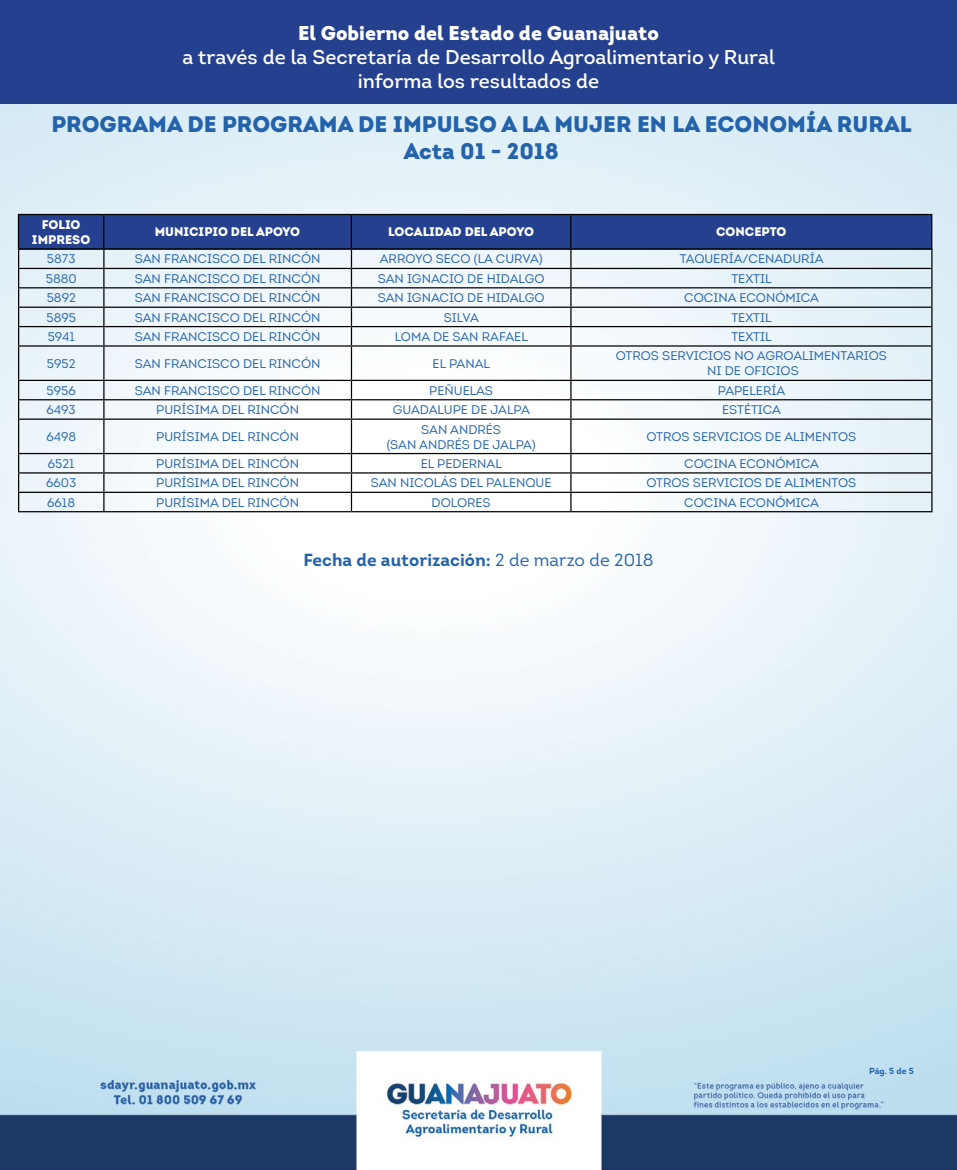
<style>
.page{position:relative;width:957px;height:1170px;background:#fff}
.page>*{position:absolute;margin:0;border:0;box-sizing:border-box;transform-origin:0 0}
.t1{font:900 22.5px/27px "Intro";color:#2463ab;text-align:center}
.t2{font:20px/24px "Intro";color:#fff;text-align:center}
.t3{font:900 20px "Intro";color:#fff}
.t4{font:700 17.5px "Intro";color:#2463ab}
.t5{font:12.5px/15px "Intro";color:#2463ab;text-align:center}
.t6{font:12.5px/15px "Intro Black Caps";color:#fff;text-align:center}
.t7{font:700 8.75px "Intro";color:#2463ab}
.s1{font-weight:400}
</style>
<div class="page">
<img style="left:0;top:103px;width:957px;height:1066px">
<hr style="left:18px;top:345px;width:86px;height:1px;background:#000">
<hr style="left:18px;top:346px;width:1px;height:34px;background:#000">
<hr style="left:104px;top:345px;width:247px;height:1px;background:#000">
<hr style="left:103px;top:346px;width:1px;height:34px;background:#000">
<hr style="left:351px;top:345px;width:220px;height:1px;background:#000">
<hr style="left:351px;top:346px;width:1px;height:34px;background:#000">
<hr style="left:571px;top:345px;width:361px;height:1px;background:#000">
<hr style="left:570px;top:346px;width:1px;height:34px;background:#000">
<hr style="left:931px;top:346px;width:1px;height:34px;background:#000">
<hr style="left:18px;top:380px;width:86px;height:1px;background:#000">
<hr style="left:104px;top:380px;width:247px;height:1px;background:#000">
<hr style="left:351px;top:380px;width:220px;height:1px;background:#000">
<hr style="left:571px;top:380px;width:361px;height:1px;background:#000">
<hr style="left:18px;top:399px;width:86px;height:1px;background:#000">
<svg style="left:18px;top:381px;width:1px;height:37px"></svg>
<hr style="left:104px;top:399px;width:247px;height:1px;background:#000">
<svg style="left:103px;top:381px;width:1px;height:37px"></svg>
<hr style="left:351px;top:399px;width:220px;height:1px;background:#000">
<svg style="left:351px;top:381px;width:1px;height:37px"></svg>
<hr style="left:571px;top:399px;width:361px;height:1px;background:#000">
<svg style="left:570px;top:381px;width:1px;height:37px"></svg>
<svg style="left:931px;top:381px;width:1px;height:37px"></svg>
<hr style="left:18px;top:418px;width:86px;height:2px;background:#000">
<hr style="left:18px;top:420px;width:1px;height:33px;background:#000">
<hr style="left:104px;top:418px;width:247px;height:2px;background:#000">
<hr style="left:103px;top:420px;width:1px;height:33px;background:#000">
<hr style="left:351px;top:418px;width:220px;height:2px;background:#000">
<hr style="left:351px;top:420px;width:1px;height:33px;background:#000">
<hr style="left:571px;top:418px;width:361px;height:2px;background:#000">
<hr style="left:570px;top:420px;width:1px;height:33px;background:#000">
<hr style="left:931px;top:420px;width:1px;height:33px;background:#000">
<hr style="left:18px;top:453px;width:86px;height:1px;background:#000">
<hr style="left:104px;top:453px;width:247px;height:1px;background:#000">
<hr style="left:351px;top:453px;width:220px;height:1px;background:#000">
<hr style="left:571px;top:453px;width:361px;height:1px;background:#000">
<hr style="left:18px;top:472px;width:86px;height:1px;background:#000">
<hr style="left:104px;top:472px;width:247px;height:1px;background:#000">
<hr style="left:351px;top:472px;width:220px;height:1px;background:#000">
<hr style="left:571px;top:472px;width:361px;height:1px;background:#000">
<hr style="left:18px;top:491px;width:86px;height:2px;background:#000">
<svg style="left:18px;top:454px;width:1px;height:57px"></svg>
<hr style="left:104px;top:491px;width:247px;height:2px;background:#000">
<svg style="left:103px;top:454px;width:1px;height:57px"></svg>
<hr style="left:351px;top:491px;width:220px;height:2px;background:#000">
<svg style="left:351px;top:454px;width:1px;height:57px"></svg>
<hr style="left:571px;top:491px;width:361px;height:2px;background:#000">
<svg style="left:570px;top:454px;width:1px;height:57px"></svg>
<svg style="left:931px;top:454px;width:1px;height:57px"></svg>
<hr style="left:18px;top:511px;width:86px;height:1px;background:#000">
<hr style="left:104px;top:511px;width:247px;height:1px;background:#000">
<hr style="left:351px;top:511px;width:220px;height:1px;background:#000">
<hr style="left:571px;top:511px;width:361px;height:1px;background:#000">
<div style="left:0;top:0;width:957px;height:103px;background:#25408f"></div>
<svg style="left:18px;top:215px;width:914px;height:130px"></svg>
<hr style="left:18px;top:214px;width:86px;height:1px;background:#000">
<hr style="left:18px;top:215px;width:1px;height:33px;background:#000">
<hr style="left:104px;top:214px;width:247px;height:1px;background:#000">
<hr style="left:103px;top:215px;width:1px;height:33px;background:#000">
<hr style="left:351px;top:214px;width:220px;height:1px;background:#000">
<hr style="left:351px;top:215px;width:1px;height:33px;background:#000">
<hr style="left:571px;top:214px;width:361px;height:1px;background:#000">
<hr style="left:570px;top:215px;width:1px;height:33px;background:#000">
<hr style="left:931px;top:215px;width:1px;height:33px;background:#000">
<hr style="left:18px;top:248px;width:86px;height:1px;background:#000">
<hr style="left:104px;top:248px;width:247px;height:1px;background:#000">
<hr style="left:351px;top:248px;width:220px;height:1px;background:#000">
<hr style="left:571px;top:248px;width:361px;height:1px;background:#000">
<h2 class="t3" style="left:298px;top:20px;width:362px">El Gobierno del Estado de Guanajuato</h2>
<h2 class="t2" style="left:182px;top:45px;width:594px">a través de la Secretaría de Desarrollo Agroalimentario y Rural informa los resultados de</h2>
<h1 class="t1" style="left:51px;top:110px;width:861px">PROGRAMA DE PROGRAMA DE IMPULSO A LA MUJER EN LA ECONOMÍA RURAL<br>Acta 01 - 2018</h1>
<p class="t6" style="left:32px;top:217px;width:60px">FOLIO<br>IMPRESO</p>
<p class="t6" style="left:155px;top:224px;width:147px">MUNICIPIO DEL APOYO</p>
<p class="t6" style="left:388px;top:224px;width:147px">LOCALIDAD DEL APOYO</p>
<p class="t6" style="left:716px;top:224px;width:72px">CONCEPTO</p>
<p class="t5" style="left:47px;top:252px;width:30px">5873</p>
<p class="t5" style="left:135px;top:252px;width:187px">SAN FRANCISCO DEL RINCÓN</p>
<p class="t5" style="left:380px;top:252px;width:164px">ARROYO SECO (LA CURVA)</p>
<p class="t5" style="left:679px;top:252px;width:145px">TAQUERÍA/CENADURÍA</p>
<p class="t5" style="left:46px;top:271px;width:32px">5880</p>
<p class="t5" style="left:135px;top:271px;width:187px">SAN FRANCISCO DEL RINCÓN</p>
<p class="t5" style="left:378px;top:271px;width:168px">SAN IGNACIO DE HIDALGO</p>
<p class="t5" style="left:731px;top:271px;width:42px">TEXTIL</p>
<p class="t5" style="left:47px;top:290px;width:31px">5892</p>
<p class="t5" style="left:135px;top:290px;width:187px">SAN FRANCISCO DEL RINCÓN</p>
<p class="t5" style="left:378px;top:290px;width:168px">SAN IGNACIO DE HIDALGO</p>
<p class="t5" style="left:684px;top:290px;width:136px">COCINA ECONÓMICA</p>
<p class="t5" style="left:46px;top:310px;width:31px">5895</p>
<p class="t5" style="left:135px;top:310px;width:187px">SAN FRANCISCO DEL RINCÓN</p>
<p class="t5" style="left:444px;top:310px;width:37px">SILVA</p>
<p class="t5" style="left:731px;top:310px;width:42px">TEXTIL</p>
<p class="t5" style="left:48px;top:329px;width:29px">5941</p>
<p class="t5" style="left:135px;top:329px;width:187px">SAN FRANCISCO DEL RINCÓN</p>
<p class="t5" style="left:395px;top:329px;width:135px">LOMA DE SAN RAFAEL</p>
<p class="t5" style="left:731px;top:329px;width:42px">TEXTIL</p>
<p class="t5" style="left:47px;top:356px;width:30px">5952</p>
<p class="t5" style="left:135px;top:356px;width:187px">SAN FRANCISCO DEL RINCÓN</p>
<p class="t5" style="left:432px;top:356px;width:59px">EL PANAL</p>
<p class="t5" style="left:616px;top:348px;width:273px">OTROS SERVICIOS NO AGROALIMENTARIOS<br>NI DE OFICIOS</p>
<p class="t5" style="left:47px;top:383px;width:31px">5956</p>
<p class="t5" style="left:135px;top:383px;width:187px">SAN FRANCISCO DEL RINCÓN</p>
<p class="t5" style="left:429px;top:383px;width:65px">PEÑUELAS</p>
<p class="t5" style="left:718px;top:383px;width:69px">PAPELERÍA</p>
<p class="t5" style="left:47px;top:402px;width:31px">6493</p>
<p class="t5" style="left:156px;top:402px;width:144px">PURÍSIMA DEL RINCÓN</p>
<p class="t5" style="left:393px;top:402px;width:139px">GUADALUPE DE JALPA</p>
<p class="t5" style="left:722px;top:402px;width:60px">ESTÉTICA</p>
<p class="t5" style="left:46px;top:429px;width:31px">6498</p>
<p class="t5" style="left:156px;top:429px;width:144px">PURÍSIMA DEL RINCÓN</p>
<p class="t5" style="left:387px;top:422px;width:150px">SAN ANDRÉS<br>(SAN ANDRÉS DE JALPA)</p>
<p class="t5" style="left:646px;top:429px;width:211px">OTROS SERVICIOS DE ALIMENTOS</p>
<p class="t5" style="left:48px;top:456px;width:28px">6521</p>
<p class="t5" style="left:156px;top:456px;width:144px">PURÍSIMA DEL RINCÓN</p>
<p class="t5" style="left:421px;top:456px;width:83px">EL PEDERNAL</p>
<p class="t5" style="left:684px;top:456px;width:136px">COCINA ECONÓMICA</p>
<p class="t5" style="left:46px;top:475px;width:32px">6603</p>
<p class="t5" style="left:156px;top:475px;width:144px">PURÍSIMA DEL RINCÓN</p>
<p class="t5" style="left:371px;top:475px;width:182px">SAN NICOLÁS DEL PALENQUE</p>
<p class="t5" style="left:646px;top:475px;width:211px">OTROS SERVICIOS DE ALIMENTOS</p>
<p class="t5" style="left:47px;top:495px;width:29px">6618</p>
<p class="t5" style="left:156px;top:495px;width:144px">PURÍSIMA DEL RINCÓN</p>
<p class="t5" style="left:431px;top:495px;width:61px">DOLORES</p>
<p class="t5" style="left:684px;top:495px;width:136px">COCINA ECONÓMICA</p>
<h3 class="t4" style="left:303px;top:548px;width:352px">Fecha de autorización: <span class="s1">2 de marzo de 2018</span></h3>
<p class="t7" style="left:869px;top:1065px;width:46px">Pág. 5 de 5</p>
</div>
